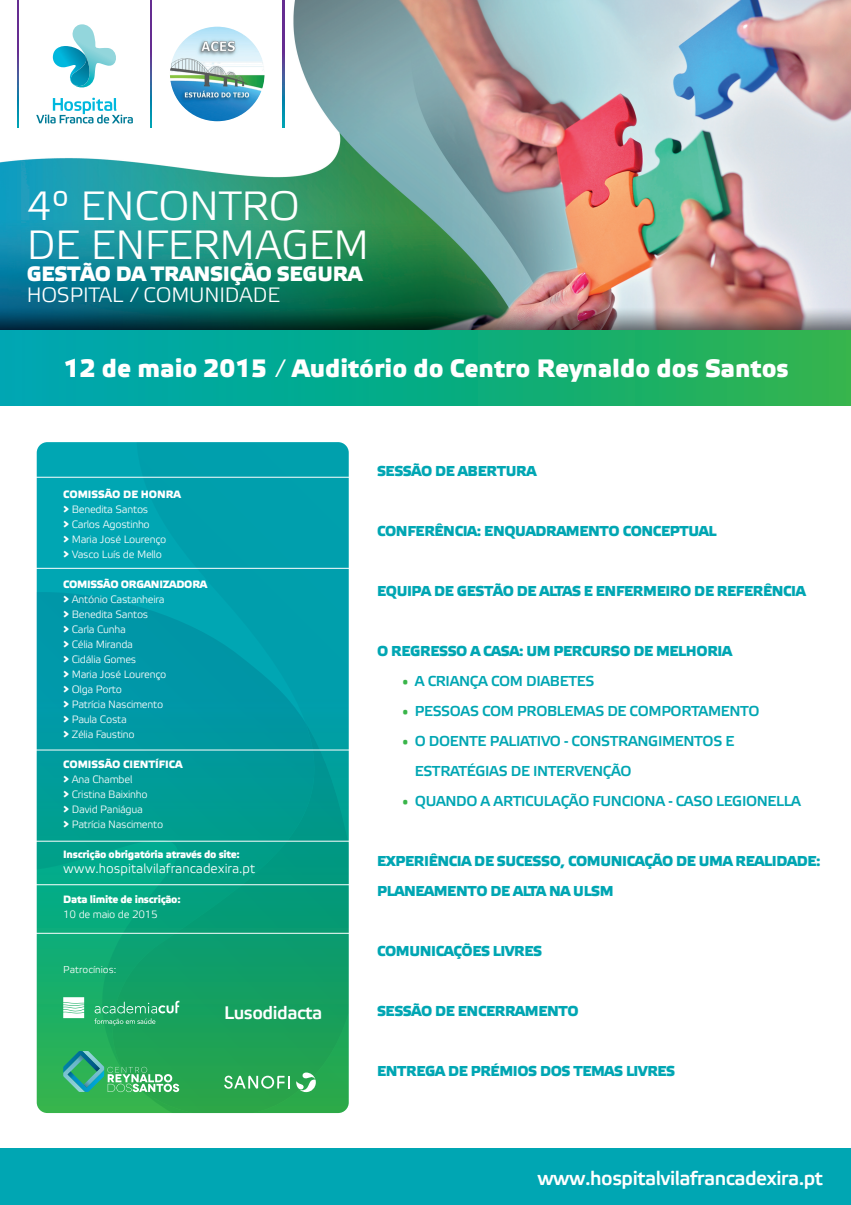
<style>
.page{position:relative;width:851px;height:1205px;background:#fff}
.page>*{position:absolute;margin:0;border:0;box-sizing:border-box;transform-origin:0 0}
.t1{font:40.88px/39.2px "Etelka Light Pro";letter-spacing:-.01em;color:#fff}
.t2{font:700 25.19px "Etelka Medium Pro";color:#fff}
.t3{font:700 20.75px "Etelka Medium Pro";letter-spacing:-.01em;color:#fff}
.t4{font:20.75px "Etelka Light Pro";letter-spacing:-.01em;color:#fff}
.t5{font:19.75px "Etelka Medium Pro";letter-spacing:-.025em;color:#fff}
.t6{font:18.12px "Etelka Medium Pro";letter-spacing:-.025em;color:#fff}
.t7{font:700 14.38px/30px "Etelka Medium Pro";letter-spacing:-.025em;color:#00a6b3}
.t8{font:14.38px/30px "Etelka Medium Pro";letter-spacing:-.025em;color:#00a6b3}
.t9{font:13.19px "Etelka Light Pro";color:#fff}
.t10{font:10.62px/15px "Etelka Light Pro";letter-spacing:-.025em;color:#fff}
.t11{font:700 10.62px "Etelka Medium Pro";letter-spacing:-.025em;color:#fff}
.t12{font:700 10.62px "Etelka Medium Pro";color:#fff}
.t13{font:10px "Etelka Light Pro";color:#fff}
.s1{font-family:"Etelka Light Pro";font-weight:400}
.s2{font-family:"Etelka Medium Pro";font-weight:700}
.s3{font-size:8.75px;color:#3ab54a}
</style>
<div class="page">
<img style="left:0;top:0;width:850px;height:330px">
<svg style="left:37px;top:442px;width:93px;height:671px;background:#07a8a8"></svg>
<div style="left:130px;top:442px;width:218px;height:280px;background:#009fad"></div>
<svg style="left:37px;top:592px;width:304px;height:487px;background:#039e9c"></svg>
<svg style="left:99px;top:722px;width:249px;height:391px;background:#0c9f79"></svg>
<div style="left:0;top:330px;width:850px;height:75px;background:linear-gradient(to right,#00a6b6,#2ab34c)"></div>
<div style="left:0;top:1148px;width:850px;height:57px;background:#00a6b3"></div>
<hr style="left:35px;top:477px;width:314px;height:1px;background:#fff">
<hr style="left:35px;top:568px;width:314px;height:1px;background:#fff">
<hr style="left:35px;top:750px;width:314px;height:1px;background:#fff">
<hr style="left:35px;top:841px;width:314px;height:1px;background:#fff">
<hr style="left:35px;top:933px;width:314px;height:1px;background:#fff">
<hr style="left:35px;top:884px;width:314px;height:1px;background:#fff">
<svg style="left:224px;top:1075px;width:66px;height:13px"></svg>
<svg style="left:296px;top:1072px;width:20px;height:20px"></svg>
<img style="left:170px;top:27px;width:94px;height:94px;border-radius:47px">
<svg style="left:53px;top:24px;width:66px;height:66px"></svg>
<svg style="left:36px;top:98px;width:97px;height:26px"></svg>
<svg style="left:18px;top:0;width:1px;height:127px"></svg>
<svg style="left:150px;top:0;width:1px;height:127px"></svg>
<svg style="left:283px;top:0;width:1px;height:127px"></svg>
<svg style="left:63px;top:1051px;width:116px;height:41px;background:#43b278"></svg>
<svg style="left:63px;top:997px;width:21px;height:21px"></svg>
<svg style="left:94px;top:1001px;width:85px;height:24px;background:#3ab177"></svg>
<h1 class="t1" style="left:27px;top:188px;width:344px">4º ENCONTRO<br>DE ENFERMAGEM</h1>
<h3 class="t3" style="left:27px;top:262px;width:337px">GESTÃO DA TRANSIÇÃO SEGURA</h3>
<h3 class="t4" style="left:27px;top:283px;width:255px">HOSPITAL / COMUNIDADE</h3>
<h2 class="t2" style="left:64px;top:354px;width:726px">12 de maio 2015 <span class="s1">/</span> Auditório do Centro Reynaldo dos Santos</h2>
<p class="t12" style="left:63px;top:488px;width:119px">COMISSÃO DE HONRA</p>
<p class="t10" style="left:63px;top:502px;width:104px"><span class="s2">&gt;</span> Benedita Santos<br><span class="s2">&gt;</span> Carlos Agostinho<br><span class="s2">&gt;</span> Maria José Lourenço <span class="s2">&gt;</span> Vasco Luís de Mello</p>
<p class="t11" style="left:63px;top:578px;width:145px">COMISSÃO ORGANIZADORA</p>
<p class="t10" style="left:63px;top:592px;width:104px"><span class="s2">&gt;</span> António Castanheira <span class="s2">&gt;</span> Benedita Santos<br><span class="s2">&gt;</span> Carla Cunha<br><span class="s2">&gt;</span> Célia Miranda<br><span class="s2">&gt;</span> Cidália Gomes<br><span class="s2">&gt;</span> Maria José Lourenço <span class="s2">&gt;</span> Olga Porto<br><span class="s2">&gt;</span> Patrícia Nascimento <span class="s2">&gt;</span> Paula Costa<br><span class="s2">&gt;</span> Zélia Faustino</p>
<p class="t12" style="left:63px;top:758px;width:121px">COMISSÃO CIENTÍFICA</p>
<p class="t10" style="left:63px;top:772px;width:101px"><span class="s2">&gt;</span> Ana Chambel<br><span class="s2">&gt;</span> Cristina Baixinho<br><span class="s2">&gt;</span> David Paniágua<br><span class="s2">&gt;</span> Patrícia Nascimento</p>
<p class="t11" style="left:63px;top:848px;width:178px">Inscrição obrigatória através do site:</p>
<p class="t9" style="left:63px;top:861px;width:194px">www.hospitalvilafrancadexira.pt</p>
<p class="t11" style="left:63px;top:893px;width:119px">Data limite de inscrição:</p>
<p class="t10" style="left:63px;top:907px;width:96px">10 de maio de 2015</p>
<p class="t13" style="left:63px;top:964px;width:55px">Patrocínios:</p>
<h3 class="t6" style="left:224px;top:1002px;width:100px">Lusodidacta</h3>
<h3 class="t7" style="left:377px;top:457px;width:161px">SESSÃO DE ABERTURA</h3>
<h3 class="t7" style="left:377px;top:517px;width:341px">CONFERÊNCIA: ENQUADRAMENTO CONCEPTUAL</h3>
<h3 class="t7" style="left:377px;top:577px;width:430px">EQUIPA DE GESTÃO DE ALTAS E ENFERMEIRO DE REFERÊNCIA</h3>
<h3 class="t7" style="left:377px;top:637px;width:356px">O REGRESSO A CASA: UM PERCURSO DE MELHORIA</h3>
<h3 class="t8" style="left:403px;top:667px;width:193px"><span class="s3">•</span> A CRIANÇA COM DIABETES</h3>
<h3 class="t8" style="left:403px;top:697px;width:358px"><span class="s3">•</span> PESSOAS COM PROBLEMAS DE COMPORTAMENTO</h3>
<h3 class="t8" style="left:414px;top:727px;width:321px;text-indent:-12px"><span class="s3">•</span> O DOENTE PALIATIVO - CONSTRANGIMENTOS E<br>ESTRATÉGIAS DE INTERVENÇÃO</h3>
<h3 class="t8" style="left:403px;top:787px;width:399px"><span class="s3">•</span> QUANDO A ARTICULAÇÃO FUNCIONA - CASO LEGIONELLA</h3>
<h3 class="t7" style="left:377px;top:847px;width:445px">EXPERIÊNCIA DE SUCESSO, COMUNICAÇÃO DE UMA REALIDADE:<br>PLANEAMENTO DE ALTA NA ULSM</h3>
<h3 class="t7" style="left:377px;top:937px;width:166px">COMUNICAÇÕES LIVRES</h3>
<h3 class="t7" style="left:377px;top:997px;width:203px">SESSÃO DE ENCERRAMENTO</h3>
<h3 class="t7" style="left:377px;top:1057px;width:299px">ENTREGA DE PRÉMIOS DOS TEMAS LIVRES</h3>
<h3 class="t5" style="left:537px;top:1167px;width:287px">www.hospitalvilafrancadexira.pt</h3>
</div>
